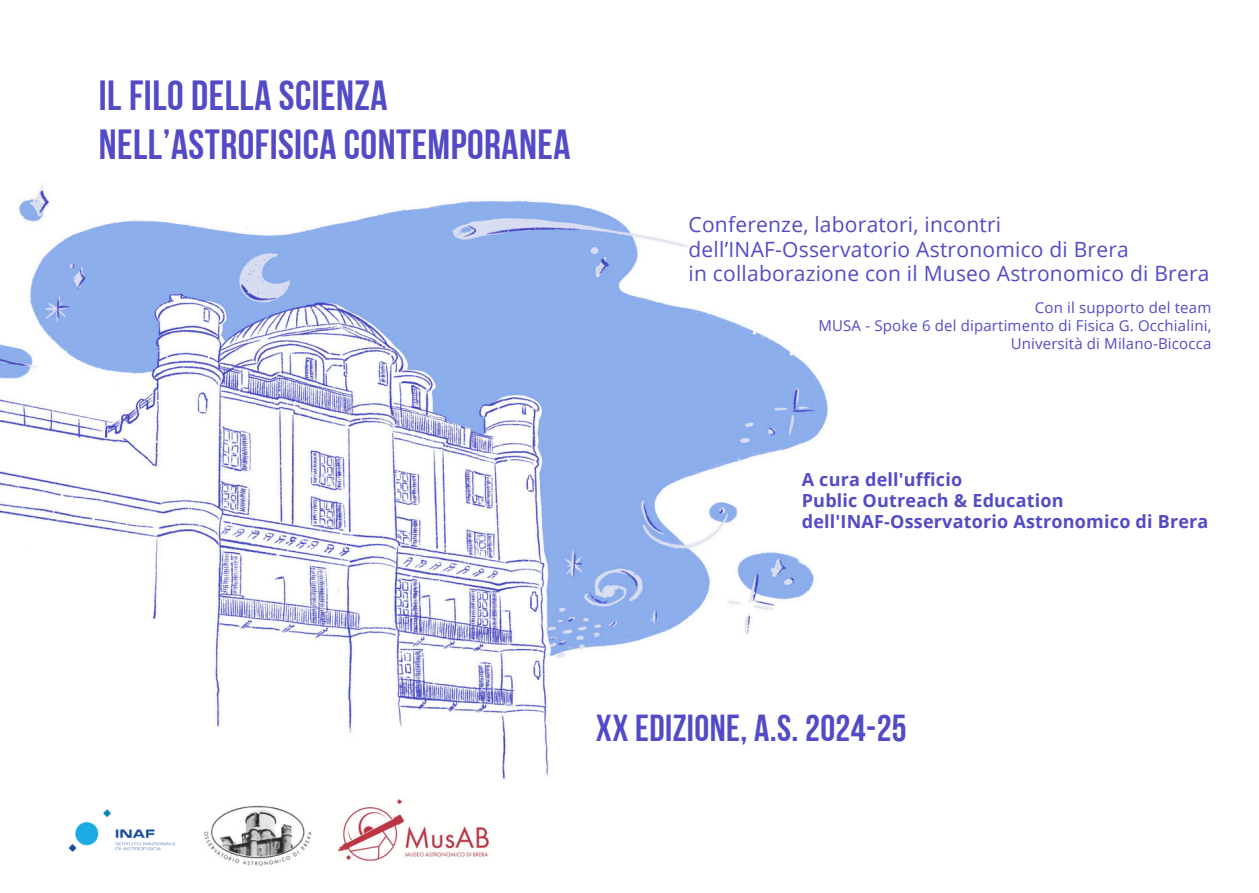
<style>
.page{position:relative;width:1259px;height:893px;background:#fff}
.page>*{position:absolute;margin:0;border:0;box-sizing:border-box;transform-origin:0 0}
.t1{font:42px/49.5px "Bebas Neue Cyrillic";letter-spacing:.01em;color:#524bc5}
.t2{font:37.5px "Bebas Neue Cyrillic";letter-spacing:.01em;color:#524bc5}
.t3{font:21px/24.8px "Open Sans";letter-spacing:.01em;color:#524bc5}
.t4{font:700 18px/21.3px "Open Sans";letter-spacing:.01em;color:#524bc5}
.t5{font:15px "Open Sans";letter-spacing:.01em;color:#524bc5}
</style>
<div class="page">
<img style="left:0;top:183px;width:828px;height:596px">
<img style="left:210px;top:805px;width:102px;height:61px">
<img style="left:338px;top:799px;width:151px;height:62px">
<img style="left:68px;top:809px;width:142px;height:44px">
<p class="t1" style="left:99px;top:74px;width:473px">IL FILO DELLA SCIENZA<br>NELL’ASTROFISICA CONTEMPORANEA</p>
<p class="t3" style="left:688px;top:211px;width:522px">Conferenze, laboratori, incontri dell’INAF-Osservatorio Astronomico di Brera<br>in collaborazione con il Museo Astronomico di Brera</p>
<p class="t5" style="left:1035px;top:297px;width:178px">Con il supporto del team</p>
<p class="t5" style="left:818px;top:315px;width:394px">MUSA - Spoke 6 del dipartimento di Fisica G. Occhialini,</p>
<p class="t5" style="left:1011px;top:333px;width:202px">Università di Milano-Bicocca</p>
<h2 class="t4" style="left:802px;top:468px;width:408px">A cura dell'ufficio<br>Public Outreach &amp; Education dell'INAF-Osservatorio Astronomico di Brera</h2>
<h4 class="t2" style="left:596px;top:712px;width:312px">XX EDIZIONE, A.S. 2024-25</h4>
</div>
